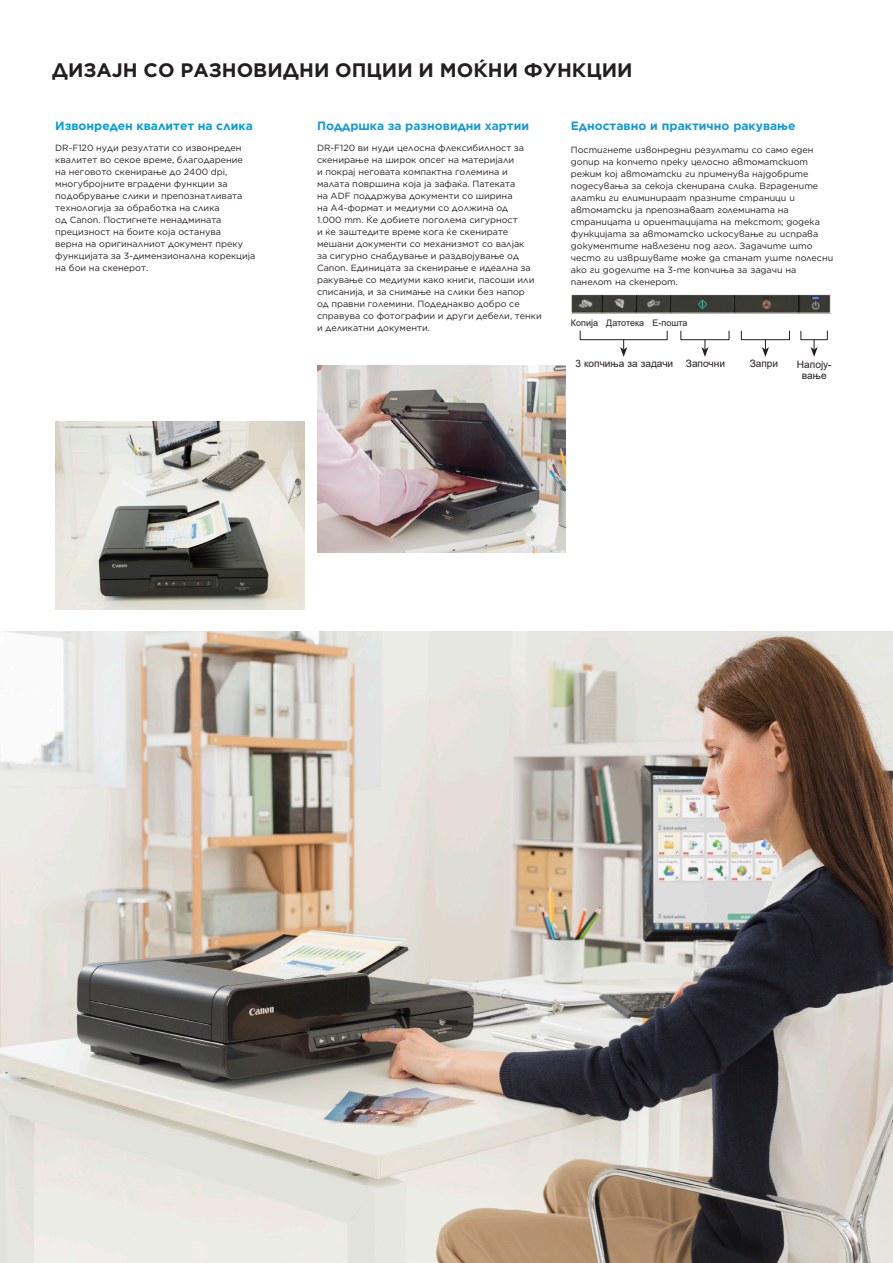
<style>
.page{position:relative;width:893px;height:1263px;background:#fff}
.page>*{position:absolute;margin:0;border:0;box-sizing:border-box;transform-origin:0 0}
.HEADER_B{font:700 19.5px "Gotham";color:#231f20}
.Bullet_Points{font:700 12px "Gotham";color:#139ad8}
.BODY_BULLETS{font:700 12px "Gotham";color:#149bd8}
.SUBHEAD{font:700 12px "Gotham";color:#069edb}
.Bullet_Points-2{font:10.05px/11.4px "Arial";color:#231f20;text-align:center}
.BODY_BULLETS-2{font:9px/12px "Gotham";color:#231f20}
.Bullet_Points-3{font:9px/12px "Gotham";color:#231f20}
.Bullet_Points-4{font:9px "Arial";color:#231f20}
</style>
<div class="page">
<img style="left:0;top:631px;width:893px;height:632px">
<img style="left:55px;top:422px;width:249px;height:188px">
<img style="left:317px;top:366px;width:249px;height:187px">
<div style="left:580px;top:331px;width:88px;height:9px;border:1px solid #231f20"></div>
<div style="left:680px;top:331px;width:49px;height:9px;border:1px solid #231f20"></div>
<div style="left:741px;top:331px;width:49px;height:9px;border:1px solid #231f20"></div>
<div style="left:800px;top:331px;width:28px;height:9px;border:1px solid #231f20"></div>
<svg style="left:620px;top:340px;width:7px;height:17px"></svg>
<svg style="left:701px;top:340px;width:7px;height:17px"></svg>
<svg style="left:762px;top:340px;width:7px;height:17px"></svg>
<svg style="left:810px;top:340px;width:8px;height:17px"></svg>
<img style="left:573px;top:296px;width:256px;height:15px">
<div style="left:571px;top:294px;width:260px;height:19px;border:1px solid #fff"></div>
<p class="HEADER_B" style="left:52px;top:57px;width:582px">ДИЗАЈН СО РАЗНОВИДНИ ОПЦИИ И МОЌНИ ФУНКЦИИ</p>
<p class="SUBHEAD" style="left:55px;top:118px;width:199px">Извонреден квалитет на слика</p>
<p class="BODY_BULLETS-2" style="left:55px;top:141px;width:202px">DR-F120 нуди резултати со извонреден квалитет во секое време, благодарение на неговото скенирање до 2400 dpi, многубројните вградени функции за подобрување слики и препознатливата технологија за обработка на слика<br>од Canon. Постигнете ненадмината прецизност на боите која останува<br>верна на оригиналниот документ преку функцијата за 3-димензионална корекција на бои на скенерот.</p>
<p class="BODY_BULLETS" style="left:317px;top:118px;width:214px">Поддршка за разновидни хартии</p>
<p class="BODY_BULLETS-2" style="left:317px;top:141px;width:226px">DR-F120 ви нуди целосна флексибилност за скенирање на широк опсег на материјали<br>и покрај неговата компактна големина и малата површина која ја зафаќа. Патеката<br>на ADF поддржува документи со ширина<br>на A4-формат и медиуми со должина од<br>1.000 mm. Ќе добиете поголема сигурност<br>и ќе заштедите време кога ќе скенирате мешани документи со механизмот со валјак<br>за сигурно снабдување и раздвојување од Canon. Единицата за скенирање е идеална за ракување со медиуми како книги, пасоши или списанија, и за снимање на слики без напор<br>од правни големини. Подеднакво добро се справува со фотографии и други дебели, тенки и деликатни документи.</p>
<p class="Bullet_Points" style="left:571px;top:118px;width:226px">Едноставно и практично ракување</p>
<p class="Bullet_Points-3" style="left:571px;top:144px;width:264px">Постигнете извонредни резултати со само еден допир на копчето преку целосно автоматскиот режим кој автоматски ги применува најдобрите подесувања за секоја скенирана слика. Вградените алатки ги елиминираат празните страници и автоматски ја препознаваат големината на страницата и ориентацијата на текстот; додека функцијата за автоматско искосување ги исправа документите навлезени под агол. Задачите што често ги извршувате може да станат уште полесни ако ги доделите на 3-те копчиња за задачи на панелот на скенерот.</p>
<p class="Bullet_Points-4" style="left:571px;top:317px;width:118px">Копија Датотека E-пошта</p>
<p class="Bullet_Points-2" style="left:575px;top:358px;width:99px">3 копчиња за задачи</p>
<p class="Bullet_Points-2" style="left:686px;top:358px;width:41px">Започни</p>
<p class="Bullet_Points-2" style="left:750px;top:358px;width:30px">Запри</p>
<p class="Bullet_Points-2" style="left:797px;top:358px;width:36px">Напоју&shy;вање</p>
</div>
